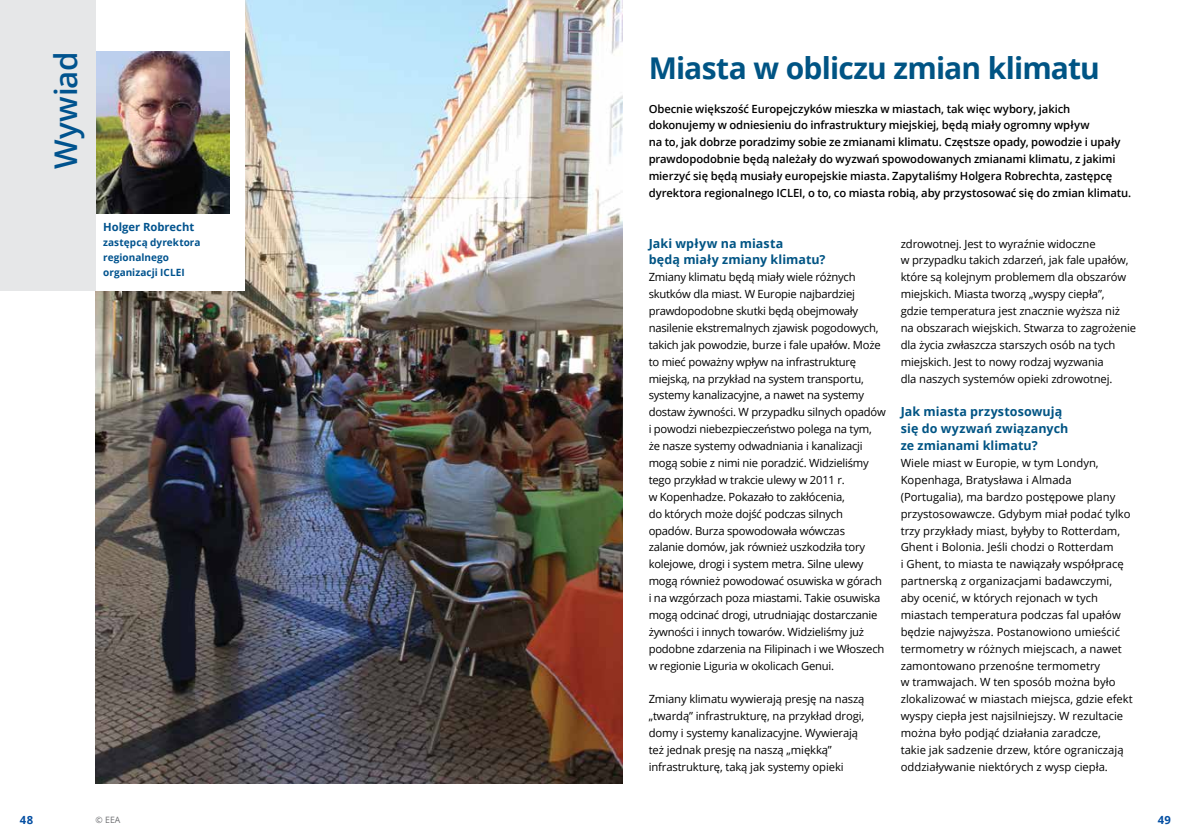
<style>
.page{position:relative;width:1191px;height:840px;background:#fff}
.page>*{position:absolute;margin:0;border:0;box-sizing:border-box;transform-origin:0 0}
.t1{font:600 31.25px "Open Sans";letter-spacing:-.01em;color:#00538e}
.t2{font:700 30px "Open Sans";letter-spacing:-.03em;color:#005484}
.t3{font:700 12.5px/16.9px "Open Sans";letter-spacing:.005em;color:#005484}
.t4{font:11.25px/16.9px "Open Sans";letter-spacing:-.01em;color:#000}
.t5{font:600 11.25px/16.9px "Open Sans";letter-spacing:-.01em;color:#000}
.t6{font:700 11.25px "Open Sans";color:#00538e}
.t7{font:700 11.25px "Open Sans";color:#034ea2}
.t8{font:700 10px/15px "Open Sans";letter-spacing:.005em;color:#00538e}
.t9{font:8.75px "Open Sans";color:#6d6e71}
</style>
<div class="page">
<img style="left:96px;top:0;width:526px;height:783px">
<div style="left:0;top:0;width:244px;height:290px;background:#fff"></div>
<img style="left:96px;top:51px;width:133px;height:162px">
<div style="left:0;top:0;width:96px;height:290px;background:#e6e7e8"></div>
<h1 class="t1" style="left:44px;top:169px;width:120px;rotate:-90deg">Wywiad</h1>
<p class="t6" style="left:103px;top:219px;width:93px">Holger Robrecht</p>
<p class="t8" style="left:103px;top:234px;width:99px">zastępcą dyrektora regionalnego organizacji ICLEI</p>
<h2 class="t2" style="left:648px;top:47px;width:452px">Miasta w obliczu zmian klimatu</h2>
<p class="t5" style="left:648px;top:100px;width:484px">Obecnie większość Europejczyków mieszka w miastach, tak więc wybory, jakich dokonujemy w odniesieniu do infrastruktury miejskiej, będą miały ogromny wpływ<br>na to, jak dobrze poradzimy sobie ze zmianami klimatu. Częstsze opady, powodzie i upały prawdopodobnie będą należały do wyzwań spowodowanych zmianami klimatu, z jakimi mierzyć się będą musiały europejskie miasta. Zapytaliśmy Holgera Robrechta, zastępcę dyrektora regionalnego ICLEI, o to, co miasta robią, aby przystosować się do zmian klimatu.</p>
<p class="t3" style="left:648px;top:234px;width:178px">Jaki wpływ na miasta<br>będą miały zmiany klimatu?</p>
<p class="t4" style="left:648px;top:268px;width:239px">Zmiany klimatu będą miały wiele różnych skutków dla miast. W Europie najbardziej prawdopodobne skutki będą obejmowały nasilenie ekstremalnych zjawisk pogodowych, takich jak powodzie, burze i fale upałów. Może to mieć poważny wpływ na infrastrukturę miejską, na przykład na system transportu, systemy kanalizacyjne, a nawet na systemy dostaw żywności. W przypadku silnych opadów i powodzi niebezpieczeństwo polega na tym, że nasze systemy odwadniania i kanalizacji mogą sobie z nimi nie poradzić. Widzieliśmy tego przykład w trakcie ulewy w 2011 r.<br>w Kopenhadze. Pokazało to zakłócenia,<br>do których może dojść podczas silnych opadów. Burza spowodowała wówczas<br>zalanie domów, jak również uszkodziła tory kolejowe, drogi i system metra. Silne ulewy mogą również powodować osuwiska w górach i na wzgórzach poza miastami. Takie osuwiska mogą odcinać drogi, utrudniając dostarczanie żywności i innych towarów. Widzieliśmy już podobne zdarzenia na Filipinach i we Włoszech w regionie Liguria w okolicach Genui.</p>
<p class="t4" style="left:648px;top:690px;width:217px">Zmiany klimatu wywierają presję na naszą „twardą” infrastrukturę, na przykład drogi, domy i systemy kanalizacyjne. Wywierają też jednak presję na naszą „miękką” infrastrukturę, taką jak systemy opieki</p>
<p class="t4" style="left:900px;top:235px;width:237px">zdrowotnej. Jest to wyraźnie widoczne<br>w przypadku takich zdarzeń, jak fale upałów, które są kolejnym problemem dla obszarów miejskich. Miasta tworzą „wyspy ciepła”,<br>gdzie temperatura jest znacznie wyższa niż<br>na obszarach wiejskich. Stwarza to zagrożenie dla życia zwłaszcza starszych osób na tych miejskich. Jest to nowy rodzaj wyzwania<br>dla naszych systemów opieki zdrowotnej.</p>
<p class="t3" style="left:900px;top:403px;width:169px">Jak miasta przystosowują się do wyzwań związanych ze zmianami klimatu?</p>
<p class="t4" style="left:900px;top:454px;width:233px">Wiele miast w Europie, w tym Londyn, Kopenhaga, Bratysława i Almada (Portugalia), ma bardzo postępowe plany przystosowawcze. Gdybym miał podać tylko trzy przykłady miast, byłyby to Rotterdam, Ghent i Bolonia. Jeśli chodzi o Rotterdam<br>i Ghent, to miasta te nawiązały współpracę partnerską z organizacjami badawczymi, aby ocenić, w których rejonach w tych miastach temperatura podczas fal upałów będzie najwyższa. Postanowiono umieścić termometry w różnych miejscach, a nawet zamontowano przenośne termometry<br>w tramwajach. W ten sposób można było zlokalizować w miastach miejsca, gdzie efekt wyspy ciepła jest najsilniejszy. W rezultacie można było podjąć działania zaradcze,<br>takie jak sadzenie drzew, które ograniczają oddziaływanie niektórych z wysp ciepła.</p>
<p class="t7" style="left:20px;top:812px;width:15px">48</p>
<p class="t9" style="left:96px;top:813px;width:26px">© EEA</p>
<p class="t7" style="left:1157px;top:812px;width:15px">49</p>
</div>
